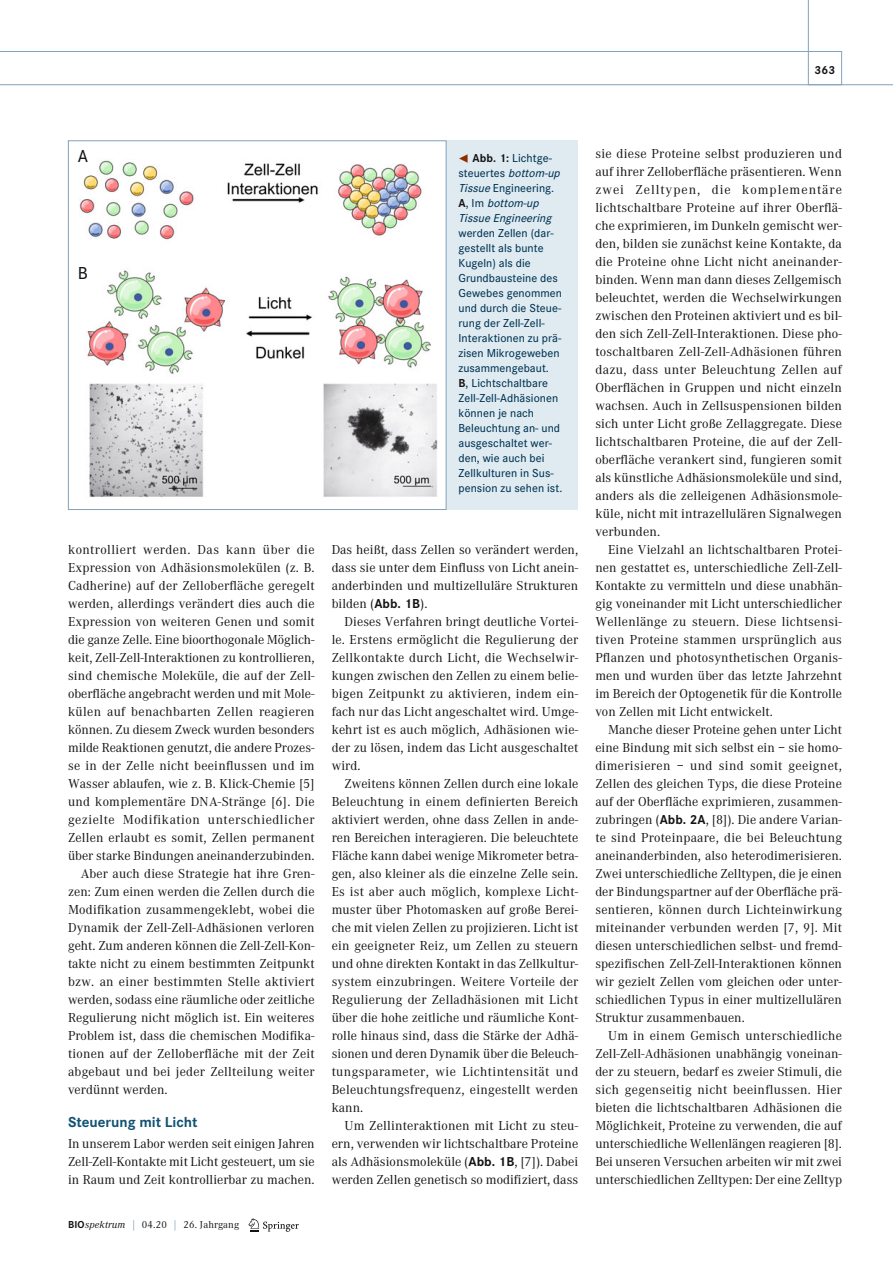
<style>
.page{position:relative;width:893px;height:1263px;background:#fff}
.page>*{position:absolute;margin:0;border:0;box-sizing:border-box;transform-origin:0 0}
.t1{font:500 18px "Corporate S";color:#131413}
.t2{font:700 15px "Corporate S";color:#115273}
.t3{font:13.5px/18px "Corporate A";letter-spacing:.005em;color:#131413;text-align:justify}
.t4{font:13.5px "Corporate A";letter-spacing:.04em;color:#131413}
.t5{font:13.5px "Corporate A";letter-spacing:.025em;color:#131413}
.t6{font:13.5px "Corporate A";letter-spacing:.035em;color:#131413}
.t7{font:500 12px/15px "Corporate S";letter-spacing:.005em;color:#003252}
.t8{font:italic 500 12px/15px "Corporate S";color:#003252}
.t9{font:700 12px "Corporate S";color:#131413}
.t10{font:10.5px "Corporate A";letter-spacing:.015em;color:#131413}
.s1{font-family:"Corporate S";font-weight:700}
.s2{font-style:italic}
.s3{color:#658ba6}
.s4{font-family:"The Sans Expert";font-weight:400;font-style:normal;color:#8d2d00}
.s5{font-weight:700;font-style:normal;color:#131413}
.s6{font-style:normal}
.s7{font-weight:700;color:#131413}
</style>
<div class="page">
<svg style="left:248px;top:1218px;width:51px;height:14px"></svg>
<div style="left:446px;top:140px;width:132px;height:370px;background:#dfebf1"></div>
<img style="left:80px;top:160px;width:357px;height:337px">
<div style="left:68px;top:140px;width:378px;height:370px;border:1px solid #84a2ba"></div>
<svg style="left:0;top:0;width:893px;height:85px"></svg>
<p class="t9" style="left:814px;top:66px;width:22px">363</p>
<h1 class="t1" style="left:78px;top:149px;width:12px">A</h1>
<h1 class="t1" style="left:78px;top:267px;width:12px">B</h1>
<p class="t6" style="left:68px;top:545px;width:248px">kontrolliert werden. Das kann über die</p>
<p class="t3" style="left:68px;top:560px;width:248px">Expression von Adhäsionsmolekülen (z. B.</p>
<p class="t3" style="left:68px;top:578px;width:248px">Cadherine) auf der Zelloberfläche geregelt</p>
<p class="t3" style="left:68px;top:596px;width:248px">werden, allerdings verändert dies auch die</p>
<p class="t3" style="left:68px;top:614px;width:248px">Expression von weiteren Genen und somit</p>
<p class="t3" style="left:68px;top:632px;width:248px">die ganze Zelle. Eine bioorthogonale Möglich-</p>
<p class="t3" style="left:68px;top:650px;width:248px">keit, Zell-Zell-Interaktionen zu kontrollieren,</p>
<p class="t3" style="left:68px;top:668px;width:248px">sind chemische Moleküle, die auf der Zell-</p>
<p class="t3" style="left:68px;top:686px;width:248px">oberfläche angebracht werden und mit Mole-</p>
<p class="t5" style="left:68px;top:707px;width:248px">külen auf benachbarten Zellen reagieren</p>
<p class="t3" style="left:68px;top:722px;width:248px">können. Zu diesem Zweck wurden besonders</p>
<p class="t3" style="left:68px;top:740px;width:248px">milde Reaktionen genutzt, die andere Prozes-</p>
<p class="t3" style="left:68px;top:758px;width:248px">se in der Zelle nicht beeinflussen und im</p>
<p class="t3" style="left:68px;top:776px;width:248px">Wasser ablaufen, wie z. B. Klick-Chemie [5]</p>
<p class="t3" style="left:68px;top:794px;width:248px">und komplementäre DNA-Stränge [6]. Die</p>
<p class="t4" style="left:68px;top:815px;width:248px">gezielte Modifikation unterschiedlicher</p>
<p class="t3" style="left:68px;top:830px;width:248px">Zellen erlaubt es somit, Zellen permanent</p>
<p class="t3" style="left:68px;top:848px;width:248px">über starke Bindungen aneinanderzubinden.</p>
<p class="t3" style="left:81px;top:866px;width:235px">Aber auch diese Strategie hat ihre Gren-</p>
<p class="t3" style="left:68px;top:884px;width:248px">zen: Zum einen werden die Zellen durch die</p>
<p class="t3" style="left:68px;top:902px;width:248px">Modifikation zusammengeklebt, wobei die</p>
<p class="t3" style="left:68px;top:920px;width:248px">Dynamik der Zell-Zell-Adhäsionen verloren</p>
<p class="t3" style="left:68px;top:938px;width:248px">geht. Zum anderen können die Zell-Zell-Kon-</p>
<p class="t3" style="left:68px;top:956px;width:248px">takte nicht zu einem bestimmten Zeitpunkt</p>
<p class="t3" style="left:68px;top:974px;width:248px">bzw. an einer bestimmten Stelle aktiviert</p>
<p class="t3" style="left:68px;top:992px;width:248px">werden, sodass eine räumliche oder zeitliche</p>
<p class="t3" style="left:68px;top:1010px;width:248px">Regulierung nicht möglich ist. Ein weiteres</p>
<p class="t3" style="left:68px;top:1028px;width:248px">Problem ist, dass die chemischen Modifika-</p>
<p class="t3" style="left:68px;top:1046px;width:248px">tionen auf der Zelloberfläche mit der Zeit</p>
<p class="t3" style="left:68px;top:1064px;width:248px">abgebaut und bei jeder Zellteilung weiter</p>
<p class="t3" style="left:68px;top:1082px;width:101px">verdünnt werden.</p>
<p class="t2" style="left:68px;top:1117px;width:131px">Steuerung mit Licht</p>
<p class="t3" style="left:68px;top:1136px;width:248px">In unserem Labor werden seit einigen Jahren Zell-Zell-Kontakte mit Licht gesteuert, um sie in Raum und Zeit kontrollierbar zu machen.</p>
<p class="t10" style="left:68px;top:1221px;width:173px"><span class="s1">BIO</span><span class="s2">spektrum</span> <span class="s3">|</span> 04.20 <span class="s3">|</span> 26. Jahrgang</p>
<p class="t8" style="left:458px;top:151px;width:105px"><span class="s4">¯</span> <span class="s5">Abb. 1:</span> <span class="s6">Lichtge&shy;steuertes</span> bottom-up<br>Tissue <span class="s6">Engineering.<br></span><span class="s5">A</span> <span class="s6">, I m</span> bottom-up<br>Tissue Engineering</p>
<p class="t7" style="left:458px;top:226px;width:105px">werden Zellen (dar&shy;gestellt als bunte<br>Kugeln) als die<br>Grundbausteine des<br>Gewebes genommen und durch die Steue&shy;rung der Zell-Zell-<br>Interaktionen zu prä&shy;zisen Mikrogeweben zusammengebaut.<br><span class="s7">B</span>, Lichtschaltbare<br>Zell-Zell-Adhäsionen können je nach<br>Be leuchtung an- und ausgeschaltet wer&shy;den, wie auch bei<br>Zellkulturen in Sus&shy;pension zu sehen ist.</p>
<p class="t3" style="left:332px;top:542px;width:248px">Das heißt, dass Zellen so verändert werden, dass sie unter dem Einfluss von Licht anein&shy;anderbinden und multizelluläre Strukturen bilden (<span class="s1">Abb. 1B</span>).</p>
<p class="t3" style="left:332px;top:614px;width:248px;text-indent:13px">Dieses Verfahren bringt deutliche Vortei&shy;le. Erstens ermöglicht die Regulierung der Zellkontakte durch Licht, die Wechselwir&shy;kungen zwischen den Zellen zu einem belie&shy;bigen Zeitpunkt zu aktivieren, indem ein&shy;fach nur das Licht angeschaltet wird. Umge&shy;kehrt ist es auch möglich, Adhäsionen wie&shy;der zu lösen, indem das Licht ausgeschaltet wird.</p>
<p class="t3" style="left:332px;top:776px;width:248px;text-indent:13px">Zweitens können Zellen durch eine lokale Beleuchtung in einem definierten Bereich aktiviert werden, ohne dass Zellen in ande&shy;ren Bereichen interagieren. Die beleuchtete Fläche kann dabei wenige Mikrometer betra&shy;gen, also kleiner als die einzelne Zelle sein.<br>Es ist aber auch möglich, komplexe Licht&shy;muster über Photomasken auf große Berei&shy;che mit vielen Zellen zu projizieren. Licht ist ein geeigneter Reiz, um Zellen zu steuern und ohne direkten Kontakt in das Zellkultur&shy;system einzubringen. Weitere Vorteile der Regulierung der Zelladhäsionen mit Licht über die hohe zeitliche und räumliche Kont&shy;rolle hinaus sind, dass die Stärke der Adhä&shy;sionen und deren Dynamik über die Beleuch&shy;tungsparameter, wie Lichtintensität und Beleuchtungsfrequenz, eingestellt werden kann.</p>
<p class="t3" style="left:332px;top:1118px;width:248px;text-indent:13px">Um Zellinteraktionen mit Licht zu steu&shy;ern, verwenden wir lichtschaltbare Proteine als Adhäsionsmoleküle (<span class="s1">Abb. 1 B</span>, [7]). Dabei werden Zellen genetisch so modifiziert, dass</p>
<p class="t3" style="left:595px;top:146px;width:248px">sie diese Proteine selbst produzieren und auf ihrer Zelloberfläche präsentieren. Wenn zwei Zelltypen, die komplementäre lichtschalt bare Proteine auf ihrer Oberflä&shy;che exprimieren, im Dunkeln gemischt wer&shy;den, bilden sie zu nächst keine Kontakte, da die Proteine ohne Licht nicht aneinander&shy;binden. Wenn man dann dieses Zellgemisch beleuchtet, werden die Wechselwirkungen zwischen den Proteinen aktiviert und es bil&shy;den sich Zell-Zell-Interaktionen. Diese pho&shy;toschaltbaren Zell-Zell-Adhäsionen führen dazu, dass unter Beleuchtung Zellen auf Oberflächen in Gruppen und nicht einzeln wachsen. Auch in Zellsuspensionen bilden sich unter Licht große Zellaggregate. Diese lichtschaltbaren Proteine, die auf der Zell&shy;oberfläche verankert sind, fungieren somit als künstliche Adhä sionsmoleküle und sind, anders als die zelleigenen Adhäsionsmole&shy;küle, nicht mit intrazellulären Signalwegen verbunden.</p>
<p class="t3" style="left:595px;top:542px;width:248px;text-indent:13px">Eine Vielzahl an lichtschaltbaren Protei&shy;nen gestattet es, unterschiedliche Zell-Zell-Kontakte zu vermitteln und diese unabhän&shy;gig voneinander mit Licht unterschiedlicher Wellenlänge zu steuern. Diese lichtsensi&shy;tiven Proteine stammen ursprünglich aus Pflanzen und photosynthetischen Organis&shy;men und wurden über das letzte Jahrzehnt im Bereich der Optogenetik für die Kontrolle von Zellen mit Licht entwickelt.</p>
<p class="t3" style="left:595px;top:722px;width:248px;text-indent:13px">Manche dieser Proteine gehen unter Licht eine Bindung mit sich selbst ein – sie homo&shy;dimerisieren – und sind somit geeignet, Zellen des gleichen Typs, die diese Proteine auf der Oberfläche exprimieren, zusammen&shy;zubringen (<span class="s1">Abb. 2A</span>, [8]). Die andere Varian&shy;te sind Proteinpaare, die bei Beleuchtung aneinanderbinden, also heterodimerisieren.<br>Zwei unterschiedliche Zelltypen, die je einen der Bindungspartner auf der Oberfläche prä&shy;sentieren, können durch Lichteinwirkung miteinander verbunden werden [7, 9]. Mit diesen unterschiedlichen selbst- und fremd&shy;spezifischen Zell-Zell-Interaktionen können wir gezielt Zellen vom gleichen oder unter&shy;schiedlichen Typus in einer multizellulären Struktur zusammenbauen.</p>
<p class="t3" style="left:595px;top:1028px;width:248px;text-indent:13px">Um in einem Gemisch unterschiedliche Zell-Zell-Adhäsionen unabhängig voneinan&shy;der zu steuern, bedarf es zweier Stimuli, die sich gegenseitig nicht beeinflussen. Hier bieten die lichtschaltbaren Adhäsionen die Möglichkeit, Proteine zu verwenden, die auf unterschiedliche Wellenlängen reagieren [8].<br>Bei unseren Versuchen arbeiten wir mit zwei unterschiedlichen Zelltypen: Der eine Zelltyp</p>
</div>
